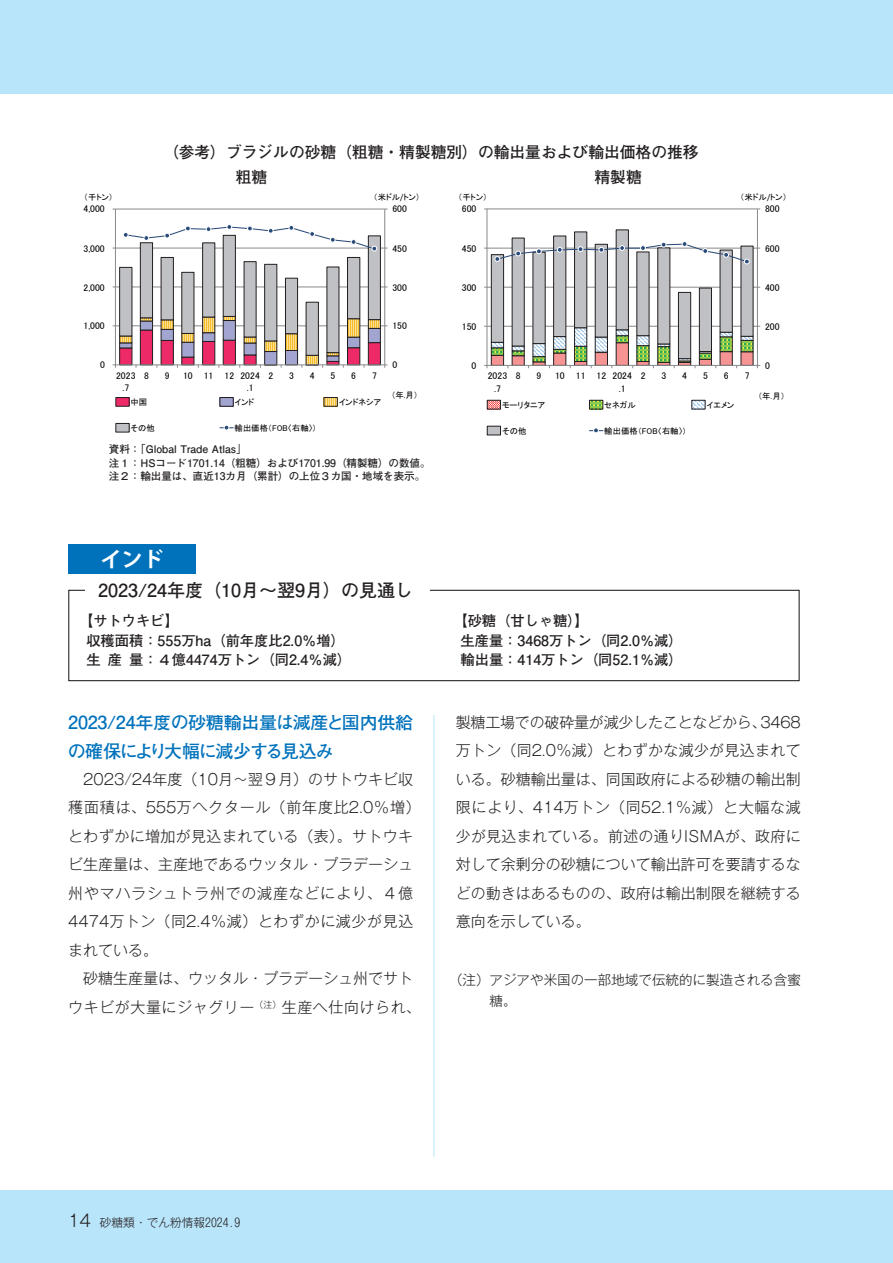
<style>
.page{position:relative;width:893px;height:1263px;background:#fff}
.page>*{position:absolute;margin:0;border:0;box-sizing:border-box;transform-origin:0 0}
.t1{font:700 21px "Koz Go Pr 6 N";color:#fff}
.t2{font:700 18px/28.5px "Futo Go B101 Pr 5";letter-spacing:-.015em;color:#0072bc}
.t3{font:700 18px "Futo Go B101 Pr 5";color:#231f20}
.t4{font:700 15.75px "Futo Go B101 Pr 5";color:#231f20}
.t5{font:300 15px/28.5px "Gothic MB101 Pr 5";color:#231f20;text-align:justify}
.t6{font:300 15px/28.5px "Gothic MB101 Pr 5";letter-spacing:.025em;color:#231f20}
.t7{font:300 15px/28.5px "Gothic MB101 Pr 5";letter-spacing:.035em;color:#231f20;text-align:center}
.t8{font:700 14.25px "Futo Go B101 Pr 5";color:#231f20}
.t9{font:300 13.5px/21px "Gothic MB101 Pr 5";letter-spacing:.005em;color:#231f20}
.t10{font:300 11.7px "Gothic MB101 Pr 5";color:#231f20}
.t11{font:700 10.5px/13.5px "Futo Go B101 Pr 5";color:#231f20}
.t12{font:9.75px/12.6px "MS P Gothic";color:#000;text-align:center}
.t13{font:9.6px/12.6px "MS P Gothic";color:#000;text-align:center}
.t14{font:8.4px "MS P Gothic";color:#000}
.t15{font:8.25px "MS P Gothic";letter-spacing:-.005em;color:#000}
.s1{font-family:"Calibri"}
.s2{font-size:16.95px}
</style>
<div class="page">
<div style="left:0;top:1191px;width:893px;height:72px;background:#b9e5fa"></div>
<div style="left:0;top:0;width:893px;height:94px;background:#b9e5fa"></div>
<hr style="left:433px;top:145px;width:1px;height:1012px;background:#b9e5fa">
<div style="left:68px;top:143px;width:733px;height:411px;background:#fff"></div>
<div style="left:68px;top:544px;width:733px;height:170px;background:#fff"></div>
<div style="left:68px;top:544px;width:128px;height:30px;background:#0072bc"></div>
<div style="left:68px;top:590px;width:732px;height:91px;border:1px solid #231f20"></div>
<div style="left:85px;top:581px;width:345px;height:18px;background:#fff"></div>
<hr style="left:487px;top:209px;width:270px;height:1px;background:#87898c">
<hr style="left:757px;top:209px;width:1px;height:156px;background:#87898c">
<hr style="left:487px;top:209px;width:1px;height:156px;background:#87898c">
<svg style="left:484px;top:229px;width:276px;height:139px"></svg>
<svg style="left:489px;top:402px;width:10px;height:5px"></svg>
<div style="left:487px;top:400px;width:14px;height:9px;border:1px solid #231f20"></div>
<svg style="left:591px;top:402px;width:10px;height:5px"></svg>
<div style="left:589px;top:400px;width:14px;height:9px;border:1px solid #231f20"></div>
<svg style="left:694px;top:402px;width:9px;height:5px"></svg>
<div style="left:692px;top:400px;width:13px;height:9px;border:1px solid #231f20"></div>
<div style="left:487px;top:426px;width:13px;height:9px;background:#c0c1c4"></div>
<div style="left:487px;top:426px;width:14px;height:9px;border:1px solid #231f20"></div>
<svg style="left:589px;top:428px;width:14px;height:5px"></svg>
<hr style="left:115px;top:209px;width:270px;height:1px;background:#87898c">
<hr style="left:384px;top:209px;width:1px;height:156px;background:#87898c">
<hr style="left:115px;top:209px;width:1px;height:156px;background:#87898c">
<svg style="left:113px;top:224px;width:275px;height:144px"></svg>
<div style="left:116px;top:397px;width:13px;height:9px;background:#ee2968"></div>
<div style="left:116px;top:397px;width:13px;height:10px;border:1px solid #231f20"></div>
<div style="left:220px;top:397px;width:13px;height:9px;background:#a0a4cf"></div>
<div style="left:220px;top:397px;width:13px;height:10px;border:1px solid #231f20"></div>
<svg style="left:326px;top:399px;width:10px;height:6px"></svg>
<div style="left:324px;top:397px;width:14px;height:10px;border:1px solid #231f20"></div>
<div style="left:116px;top:423px;width:13px;height:9px;background:#c0c1c4"></div>
<div style="left:116px;top:423px;width:13px;height:9px;border:1px solid #231f20"></div>
<svg style="left:220px;top:425px;width:13px;height:5px"></svg>
<p class="t4" style="left:163px;top:140px;width:537px">（参考）ブラジルの砂糖（粗糖・精製糖別）の輸出量および輸出価格の推移</p>
<p class="t4" style="left:236px;top:164px;width:33px">粗糖</p>
<p class="t4" style="left:595px;top:164px;width:49px">精製糖</p>
<p class="t15" style="left:84px;top:193px;width:31px">（千トン）</p>
<p class="t15" style="left:374px;top:193px;width:48px">（米ドル<span class="s1">/</span>トン）</p>
<p class="t14" style="left:458px;top:193px;width:31px">（千トン）</p>
<p class="t14" style="left:740px;top:192px;width:48px">（米ドル<span class="s1">/</span>トン）</p>
<p class="t13" style="left:84px;top:203px;width:23px">4,000</p>
<p class="t13" style="left:392px;top:203px;width:16px">600</p>
<p class="t12" style="left:462px;top:203px;width:16px">600</p>
<p class="t12" style="left:765px;top:203px;width:16px">800</p>
<p class="t13" style="left:84px;top:242px;width:23px">3,000</p>
<p class="t13" style="left:392px;top:242px;width:16px">450</p>
<p class="t12" style="left:462px;top:242px;width:16px">450</p>
<p class="t12" style="left:765px;top:242px;width:16px">600</p>
<p class="t13" style="left:84px;top:281px;width:23px">2,000</p>
<p class="t13" style="left:392px;top:281px;width:16px">300</p>
<p class="t12" style="left:462px;top:281px;width:16px">300</p>
<p class="t12" style="left:765px;top:281px;width:16px">400</p>
<p class="t13" style="left:84px;top:320px;width:23px">1,000</p>
<p class="t13" style="left:392px;top:320px;width:16px">150</p>
<p class="t12" style="left:462px;top:320px;width:16px">150</p>
<p class="t12" style="left:765px;top:320px;width:16px">200</p>
<p class="t13" style="left:100px;top:359px;width:6px">0</p>
<p class="t13" style="left:392px;top:359px;width:6px">0</p>
<p class="t12" style="left:472px;top:359px;width:6px">0</p>
<p class="t12" style="left:765px;top:359px;width:6px">0</p>
<p class="t13" style="left:116px;top:369px;width:21px">2023 .7</p>
<p class="t13" style="left:144px;top:369px;width:6px">8</p>
<p class="t13" style="left:165px;top:369px;width:6px">9</p>
<p class="t13" style="left:247px;top:369px;width:15px;text-align:left;text-indent:-64px">10 11 12 2024 .1</p>
<p class="t13" style="left:268px;top:369px;width:6px">2</p>
<p class="t13" style="left:289px;top:369px;width:6px">3</p>
<p class="t13" style="left:310px;top:369px;width:6px">4</p>
<p class="t13" style="left:331px;top:369px;width:6px">5</p>
<p class="t13" style="left:351px;top:369px;width:6px">6</p>
<p class="t13" style="left:372px;top:369px;width:6px">7</p>
<p class="t15" style="left:131px;top:398px;width:18px">中国</p>
<p class="t15" style="left:235px;top:398px;width:21px">インド</p>
<p class="t15" style="left:339px;top:398px;width:44px">インドネシア</p>
<p class="t15" style="left:131px;top:424px;width:26px">その他</p>
<p class="t15" style="left:235px;top:424px;width:82px">輸出価格（FOB〈右軸〉)</p>
<p class="t15" style="left:391px;top:391px;width:28px">（年.月）</p>
<p class="t12" style="left:488px;top:370px;width:21px">2023 .7</p>
<p class="t12" style="left:516px;top:370px;width:6px">8</p>
<p class="t12" style="left:537px;top:370px;width:6px">9</p>
<p class="t12" style="left:619px;top:370px;width:15px;text-align:left;text-indent:-64px">10 11 12 2024 .1</p>
<p class="t12" style="left:641px;top:370px;width:6px">2</p>
<p class="t12" style="left:661px;top:370px;width:6px">3</p>
<p class="t12" style="left:682px;top:370px;width:6px">4</p>
<p class="t12" style="left:703px;top:370px;width:6px">5</p>
<p class="t12" style="left:724px;top:370px;width:6px">6</p>
<p class="t12" style="left:745px;top:370px;width:6px">7</p>
<p class="t14" style="left:502px;top:400px;width:45px">モーリタニア</p>
<p class="t14" style="left:604px;top:400px;width:33px">セネガル</p>
<p class="t14" style="left:707px;top:400px;width:29px">イエメン</p>
<p class="t14" style="left:502px;top:426px;width:26px">その他</p>
<p class="t14" style="left:604px;top:426px;width:83px">輸出価格（FOB〈右軸〉)</p>
<p class="t14" style="left:758px;top:392px;width:28px">（年.月）</p>
<p class="t11" style="left:109px;top:442px;width:323px">資料：「Global Trade Atlas」<br>注１：HSコード1701.14（粗糖）および1701.99（精製糖）の数値。注２：輸出量は、直近13カ月（累計）の上位３カ国・地域を表示。</p>
<h1 class="t1" style="left:101px;top:547px;width:64px">インド</h1>
<p class="t3" style="left:98px;top:576px;width:317px">2023/24年度（10月～翌9月）の見通し</p>
<p class="t8" style="left:79px;top:609px;width:101px">【サトウキビ】</p>
<p class="t8" style="left:453px;top:609px;width:137px">【砂糖（甘しゃ糖）】</p>
<p class="t8" style="left:86px;top:629px;width:260px">収穫面積：555万ha（前年度比2.0％増）</p>
<p class="t8" style="left:461px;top:629px;width:224px">生産量：3468万トン（同2.0％減）</p>
<p class="t8" style="left:86px;top:648px;width:266px">生産量：４億4474万トン（同2.4％減）</p>
<p class="t8" style="left:461px;top:648px;width:224px">輸出量：414万トン（同52.1％減）</p>
<p class="t2" style="left:68px;top:707px;width:347px">2023/24年度の砂糖輸出量は減産と国内供給の確保により大幅に減少する見込み</p>
<p class="t6" style="left:68px;top:764px;width:354px;text-indent:15px">2023/24年度（10月～翌９月）のサトウキビ収穫面積は、555万ヘクタール（前年度比2.0％増）とわずかに増加が見込まれている（表）。サトウキビ生産量は、主産地であるウッタル・プラデーシュ州やマハラシュトラ州での減産などにより、４億<br>4474万トン（同2.4％減）とわずかに減少が見込まれている。</p>
<p class="t7" style="left:68px;top:963px;width:354px">砂糖生産量は、ウッタル・プラデーシュ州でサト<br>ウキビが大量にジャグリー<sup>（注）</sup>生産へ仕向けられ、</p>
<p class="t5" style="left:456px;top:707px;width:346px">製糖工場での破砕量が減少したことなどから、3468万トン（同2.0％減）とわずかな減少が見込まれている。砂糖輸出量は、同国政府による砂糖の輸出制限により、414万トン（同52.1％減）と大幅な減少が見込まれている。前述の通りISMAが、政府に対して余剰分の砂糖について輸出許可を要請するなどの動きはあるものの、政府は輸出制限を継続する意向を示している。</p>
<p class="t9" style="left:490px;top:968px;width:313px;text-indent:-40px">（注）アジアや米国の一部地域で伝統的に製造される含蜜糖。</p>
<p class="t10" style="left:68px;top:1212px;width:174px"><span class="s2">14</span> 砂糖類・でん粉情報2024.9</p>
</div>
